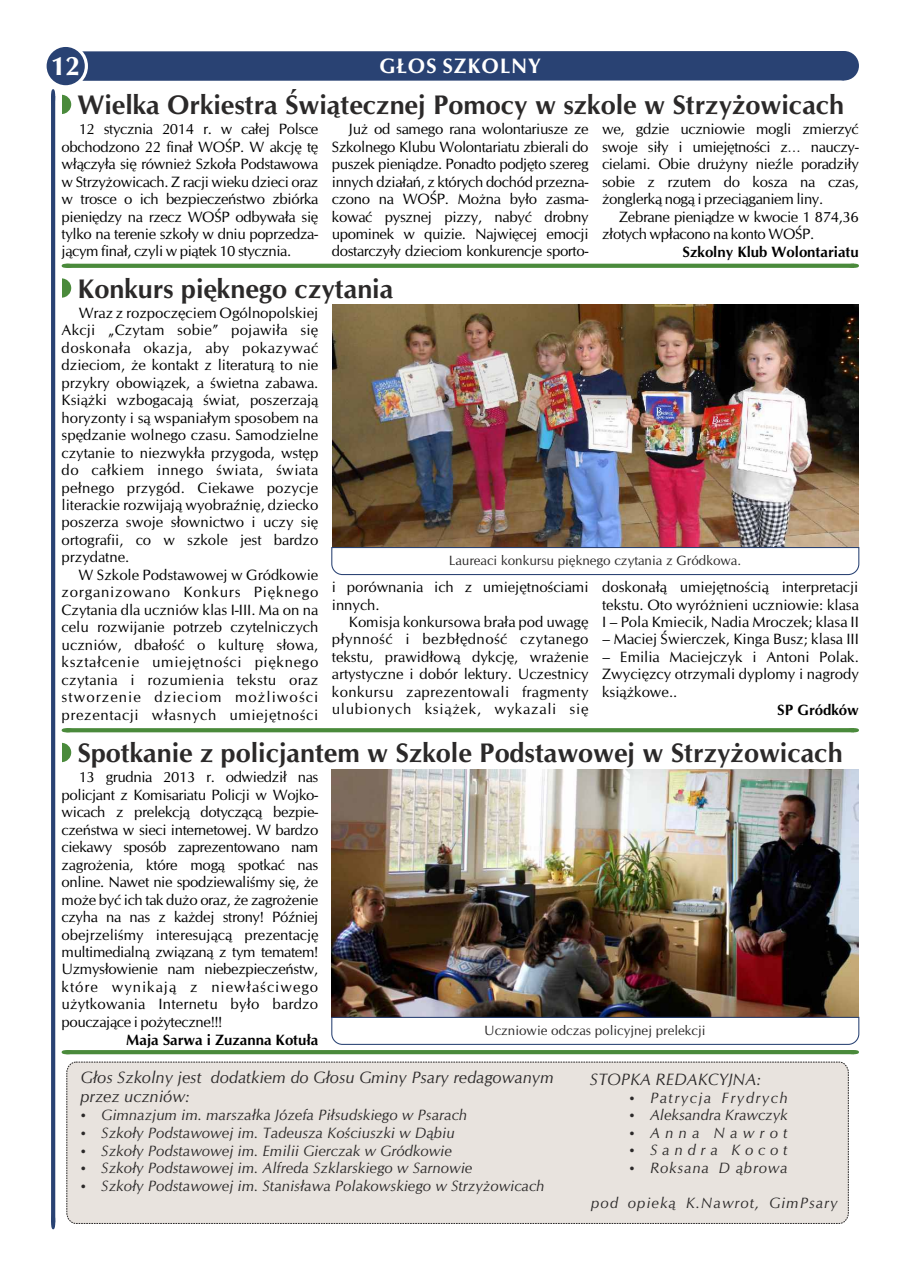
<style>
.page{position:relative;width:910px;height:1280px;background:#fff}
.page>*{position:absolute;margin:0;border:0;box-sizing:border-box;transform-origin:0 0}
.t1{font:700 27px "CG Omega";color:#2b2929}
.t2{font:700 27px "CG Omega";color:#fff}
.t3{font:700 21px "CG Omega";letter-spacing:.04em;color:#fff}
.t4{font:italic 16.5px/19.4px "CG Omega";color:#2b2929}
.t5{font:15px/17.4px "CG Omega";color:#000;text-align:justify}
.t6{font:italic 15px "CG Omega";color:#2b2929}
.t7{font:15px/17.4px "CG Omega";letter-spacing:-.02em;color:#000}
.t8{font:700 15px "CG Omega";color:#000}
.t9{font:italic 15px "CG Omega";letter-spacing:.065em;color:#2b2929}
.t10{font:italic 15px "CG Omega";letter-spacing:.095em;color:#2b2929}
.t11{font:italic 15px "CG Omega";letter-spacing:.05em;color:#2b2929}
.t12{font:italic 15px "CG Omega";letter-spacing:.32em;color:#2b2929}
.t13{font:italic 15px "CG Omega";letter-spacing:.345em;color:#2b2929}
.t14{font:13.5px "CG Omega";color:#2b2929}
</style>
<div class="page">
<div style="left:66px;top:1061px;width:783px;height:163px;background:#e8e3de"></div>
<div style="left:52px;top:95px;width:19px;height:19px;background:#4a8a3b;border-radius:50%"></div>
<div style="left:49px;top:89px;width:13px;height:33px;background:#fff"></div>
<svg style="left:62px;top:264px;width:797px;height:4px;background:#4f8d40"></svg>
<div style="left:52px;top:278px;width:19px;height:20px;background:#4a8a3b;border-radius:50%"></div>
<div style="left:49px;top:273px;width:13px;height:32px;background:#fff"></div>
<svg style="left:62px;top:728px;width:797px;height:4px;background:#4f8d41"></svg>
<img style="left:332px;top:305px;width:527px;height:241px">
<svg style="left:331px;top:546px;width:529px;height:30px"></svg>
<div style="left:52px;top:743px;width:19px;height:19px;background:#4a8a3b;border-radius:50%"></div>
<div style="left:49px;top:737px;width:13px;height:33px;background:#fff"></div>
<img style="left:332px;top:769px;width:527px;height:247px">
<svg style="left:62px;top:1016px;width:798px;height:38px"></svg>
<div style="left:78px;top:51px;width:766px;height:30px;background:#294273"></div>
<div style="left:830px;top:51px;width:29px;height:29px;background:#294273;border-radius:50%"></div>
<div style="left:43px;top:44px;width:45px;height:44px;border:6px solid #fff;border-radius:50%"></div>
<div style="left:47px;top:47px;width:38px;height:38px;background:#294273;border-radius:50%"></div>
<svg style="left:51px;top:89px;width:4px;height:1140px;background:#2b4474"></svg>
<h1 class="t2" style="left:50px;top:55px;width:31px">12</h1>
<h2 class="t3" style="left:380px;top:58px;width:163px">GŁOS SZKOLNY</h2>
<h1 class="t1" style="left:78px;top:94px;width:768px">Wielka Orkiestra Świątecznej Pomocy w szkole w Strzyżowicach</h1>
<p class="t5" style="left:62px;top:121px;width:258px;text-indent:17px">12 stycznia 2014 r. w całej Polsce obchodzono 22 finał WOŚP. W akcję tę włączyła się również Szkoła Podstawowa w Strzyżowicach. Z racji wieku dzieci oraz w trosce o ich bezpieczeństwo zbiórka pieniędzy na rzecz WOŚP odbywała się tylko na terenie szkoły w dniu poprzedza&shy;jącym finał, czyli w piątek 10 stycznia.</p>
<p class="t5" style="left:332px;top:121px;width:258px;text-indent:17px">Już od samego rana wolontariusze ze Szkolnego Klubu Wolontariatu zbierali do puszek pieniądze. Ponadto podjęto szereg innych działań, z których dochód przezna&shy;czono na WOŚP. Można było zasma&shy;kować pysznej pizzy, nabyć drobny upominek w quizie. Najwięcej emocji dostarczyły dzieciom konkurencje sporto-</p>
<p class="t5" style="left:602px;top:121px;width:258px">we, gdzie uczniowie mogli zmierzyć swoje siły i umiejętności z… nauczy&shy;cielami. Obie drużyny nieźle poradziły sobie z rzutem do kosza na czas, żonglerką nogą i przeciąganiem liny.</p>
<p class="t7" style="left:602px;top:209px;width:258px;text-indent:17px">Zebrane pieniądze w kwocie 1 874,36 złotych wpłacono na konto WOŚP.</p>
<p class="t8" style="left:683px;top:246px;width:178px">Szkolny Klub Wolontariatu</p>
<h1 class="t1" style="left:78px;top:278px;width:317px">Konkurs pięknego czytania</h1>
<p class="t5" style="left:62px;top:305px;width:258px;text-indent:17px">Wraz z rozpoczęciem Ogólnopolskiej Akcji „Czytam sobie” pojawiła się doskonała okazja, aby pokazywać dzieciom, że kontakt z literaturą to nie przykry obowiązek, a świetna zabawa.<br>Książki wzbogacają świat, poszerzają horyzonty i są wspaniałym sposobem na spędzanie wolnego czasu. Samodzielne czytanie to niezwykła przygoda, wstęp do całkiem innego świata, świata pełnego przygód. Ciekawe pozycje literackie rozwijają wyobraźnię, dziecko poszerza swoje słownictwo i uczy się ortografii, co w szkole jest bardzo przydatne.</p>
<p class="t5" style="left:62px;top:567px;width:258px;text-indent:17px">W Szkole Podstawowej w Gródkowie zorganizowano Konkurs Pięknego Czytania dla uczniów klas I-III. Ma on na celu rozwijanie potrzeb czytelniczych uczniów, dbałość o kulturę słowa, kształcenie umiejętności pięknego czytania i rozumienia tekstu oraz stworzenie dzieciom możliwości prezentacji własnych umiejętności</p>
<p class="t14" style="left:449px;top:555px;width:294px">Laureaci konkursu pięknego czytania z Gródkowa.</p>
<p class="t5" style="left:332px;top:579px;width:258px">i porównania ich z umiejętnościami innych.</p>
<p class="t5" style="left:332px;top:614px;width:258px;text-indent:17px">Komisja konkursowa brała pod uwagę płynność i bezbłędność czytanego tekstu, prawidłową dykcję, wrażenie artystyczne i dobór lektury. Uczestnicy konkursu zaprezentowali fragmenty ulubionych książek, wykazali się</p>
<p class="t5" style="left:602px;top:579px;width:258px">doskonałą umiejętnością interpretacji tekstu. Oto wyróżnieni uczniowie: klasa I – Pola Kmiecik, Nadia Mroczek; klasa II</p>
<p class="t5" style="left:602px;top:632px;width:258px">– Maciej Świerczek, Kinga Busz; klasa III</p>
<p class="t5" style="left:602px;top:649px;width:258px">– Emilia Maciejczyk i Antoni Polak.<br>Zwycięzcy otrzymali dyplomy i nagrody książkowe..</p>
<p class="t8" style="left:777px;top:704px;width:83px">SP Grуdkуw</p>
<h1 class="t1" style="left:78px;top:742px;width:766px">Spotkanie z policjantem w Szkole Podstawowej w Strzyżowicach</h1>
<p class="t5" style="left:62px;top:769px;width:259px;text-indent:17px">13 grudnia 2013 r. odwiedził nas policjant z Komisariatu Policji w Wojko&shy;wicach z prelekcją dotyczącą bezpie&shy;czeństwa w sieci internetowej. W bardzo ciekawy sposób zaprezentowano nam zagrożenia, które mogą spotkać nas online. Nawet nie spodziewaliśmy się, że może być ich tak dużo oraz, że zagrożenie czyha na nas z każdej strony! Później obejrzeliśmy interesującą prezentację multimedialną związaną z tym tematem!<br>Uzmysłowienie nam niebezpieczeństw, które wynikają z niewłaściwego użytkowania Internetu było bardzo pouczające i pożyteczne!!!</p>
<p class="t8" style="left:126px;top:1033px;width:193px">Maja Sarwa i Zuzanna Kotuła</p>
<p class="t14" style="left:484px;top:1024px;width:223px">Uczniowie odczas policyjnej prelekcji</p>
<p class="t4" style="left:80px;top:1069px;width:475px">Głos Szkolny jest dodatkiem do Głosu Gminy Psary redagowanym przez uczniуw:</p>
<p class="t6" style="left:80px;top:1109px;width:388px">• Gimnazjum im. marszałka Jуzefa Piłsudskiego w Psarach</p>
<p class="t6" style="left:80px;top:1127px;width:376px">• Szkoły Podstawowej im. Tadeusza Kościuszki w Dąbiu</p>
<p class="t6" style="left:80px;top:1144px;width:373px">• Szkoły Podstawowej im. Emilii Gierczak w Grуdkowie</p>
<p class="t6" style="left:80px;top:1162px;width:393px">• Szkoły Podstawowej im. Alfreda Szklarskiego w Sarnowie</p>
<p class="t6" style="left:80px;top:1179px;width:466px">• Szkoły Podstawowej im. Stanisława Polakowskiego w Strzyżowicach</p>
<p class="t4" style="left:590px;top:1070px;width:172px">STOPKA REDAKCYJNA:</p>
<p class="t10" style="left:629px;top:1091px;width:160px">• Patrycja Frydrych</p>
<p class="t6" style="left:629px;top:1109px;width:160px">• Aleksandra Krawczyk</p>
<p class="t13" style="left:629px;top:1126px;width:160px">• Anna Nawrot</p>
<p class="t12" style="left:629px;top:1144px;width:160px">• Sandra Kocot</p>
<p class="t11" style="left:629px;top:1161px;width:160px">• Roksana D ąbrowa</p>
<p class="t9" style="left:591px;top:1197px;width:248px">pod opieką K.Nawrot, GimPsary</p>
</div>
